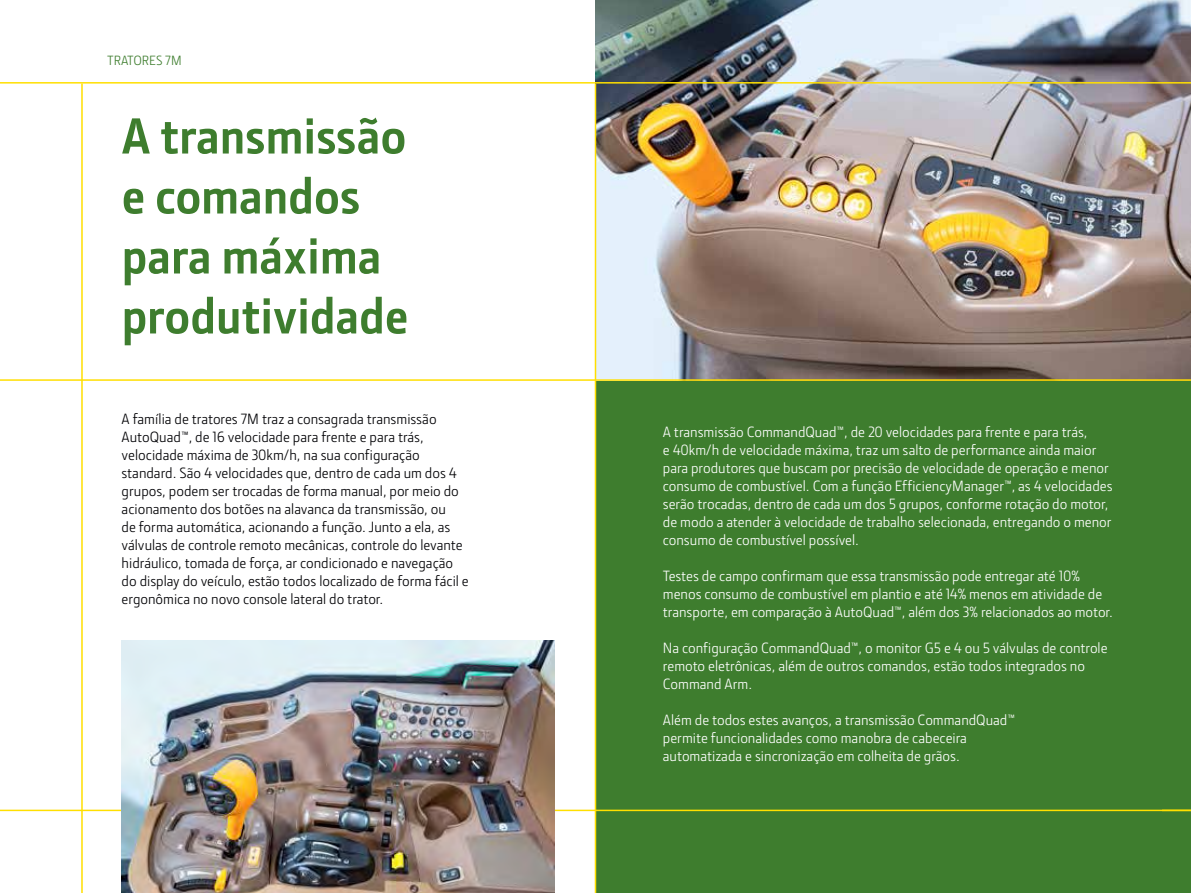
<style>
.page{position:relative;width:1191px;height:893px;background:#fff}
.page>*{position:absolute;margin:0;border:0;box-sizing:border-box;transform-origin:0 0}
.t1{font:700 51px/60px "JD Sans Pro";color:#3e7d2e}
.t2{font:15px/18px "JD Sans Pro";color:#fff}
.t3{font:15px/18px "JD Sans Pro";color:#000104}
.t4{font:13.5px "JD Sans Pro";color:#3e7d2e}
</style>
<div class="page">
<img style="left:595px;top:0;width:596px;height:379px">
<div style="left:595px;top:381px;width:596px;height:512px;background:#3e7d2e"></div>
<hr style="left:595px;top:84px;width:1px;height:809px;background:#ffdf00">
<hr style="left:81px;top:84px;width:2px;height:809px;background:#ffdf00">
<hr style="left:0;top:82px;width:1191px;height:2px;background:#ffdf00">
<hr style="left:0;top:810px;width:1191px;height:1px;background:#ffdf00">
<hr style="left:0;top:379px;width:1191px;height:2px;background:#ffdf00">
<img style="left:122px;top:641px;width:432px;height:252px">
<p class="t4" style="left:107px;top:52px;width:76px">TRATORES 7M</p>
<h1 class="t1" style="left:122px;top:105px;width:288px">A transmissão e comandos para máxima produtividade</h1>
<p class="t3" style="left:122px;top:409px;width:349px">A família de tratores 7M traz a consagrada transmissão AutoQuad™, de 16 velocidade para frente e para trás, velocidade máxima de 30km/h, na sua configuração standard. São 4 velocidades que, dentro de cada um dos 4 grupos, podem ser trocadas de forma manual, por meio do acionamento dos botões na alavanca da transmissão, ou<br>de forma automática, acionando a função. Junto a ela, as válvulas de controle remoto mecânicas, controle do levante hidráulico, tomada de força, ar condicionado e navegação do display do veículo, estão todos localizado de forma fácil e ergonômica no novo console lateral do trator.</p>
<p class="t2" style="left:663px;top:422px;width:451px">A transmissão CommandQuad™, de 20 velocidades para frente e para trás,<br>e 40km/h de velocidade máxima, traz um salto de performance ainda maior para produtores que buscam por precisão de velocidade de operação e menor consumo de combustível. Com a função EfficiencyManager™, as 4 velocidades serão trocadas, dentro de cada um dos 5 grupos, conforme rotação do motor, de modo a atender à velocidade de trabalho selecionada, entregando o menor consumo de combustível possível.</p>
<p class="t2" style="left:663px;top:566px;width:451px">Testes de campo confirmam que essa transmissão pode entregar até 10% menos consumo de combustível em plantio e até 14% menos em atividade de transporte, em comparação à AutoQuad™, além dos 3% relacionados ao motor.</p>
<p class="t2" style="left:663px;top:638px;width:446px">Na configuração CommandQuad™, o monitor G5 e 4 ou 5 válvulas de controle remoto eletrônicas, além de outros comandos, estão todos integrados no<br>Command Arm.</p>
<p class="t2" style="left:663px;top:710px;width:354px">Além de todos estes avanços, a transmissão CommandQuad™ permite funcionalidades como manobra de cabeceira automatizada e sincronização em colheita de grãos.</p>
</div>
